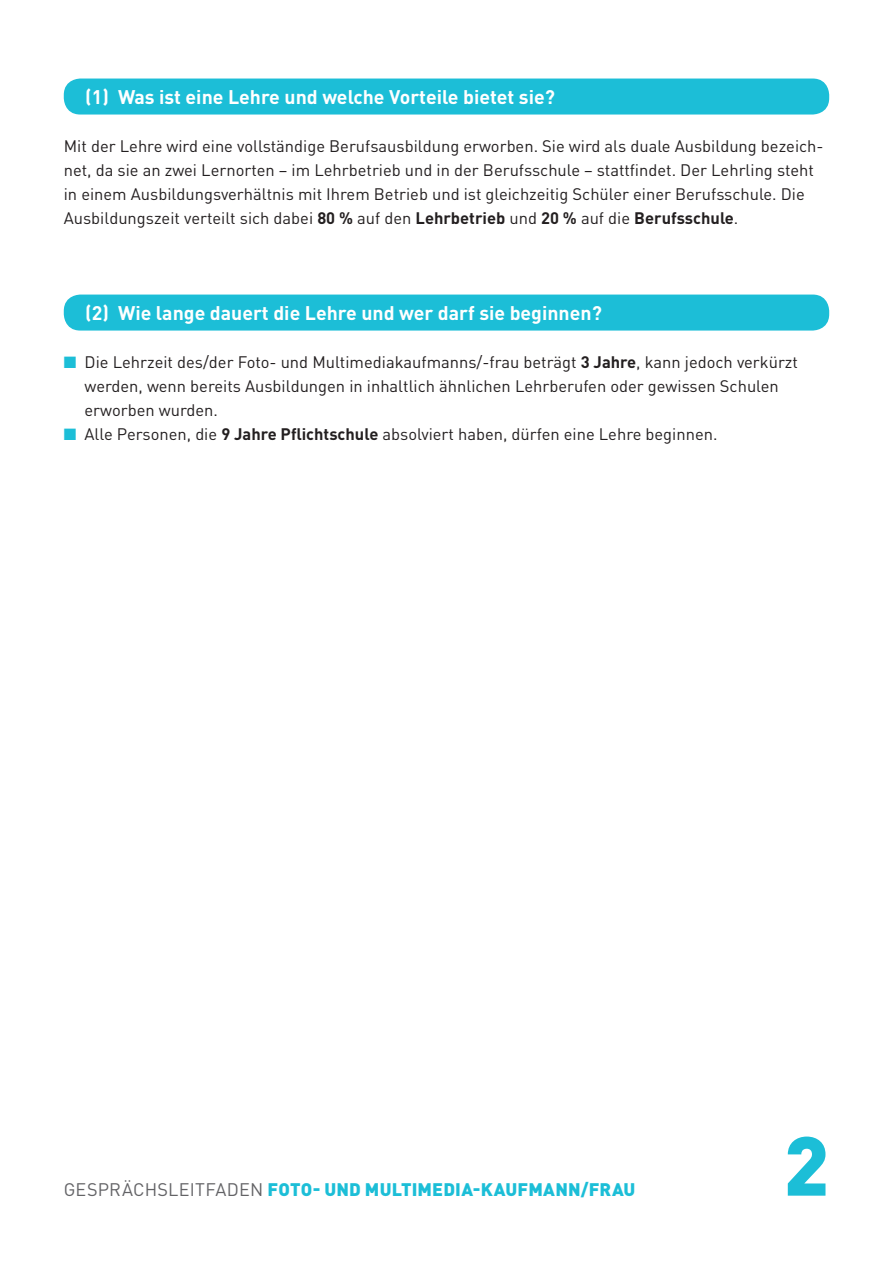
<style>
.page{position:relative;width:893px;height:1263px;background:#fff}
.page>*{position:absolute;margin:0;border:0;box-sizing:border-box;transform-origin:0 0}
.t1{font:900 82.35px "DIN Pro";color:#1cbed7}
.t2{font:700 19.5px "DIN Pro";color:#fff}
.t3{font:900 18px "DIN Pro";letter-spacing:.01em;color:#1cbed7}
.t4{font:16.5px/24px "DIN Pro";color:#231f20}
.s1{font-weight:700}
.s2{color:#1cbed7}
.s3{font-weight:400;color:#636366}
</style>
<div class="page">
<div style="left:64px;top:79px;width:765px;height:36px;background:#1cbed7;border-radius:16px"></div>
<div style="left:64px;top:295px;width:765px;height:36px;background:#1cbed7;border-radius:16px"></div>
<p class="t2" style="left:85px;top:84px;width:471px">(1) Was ist eine Lehre und welche Vorteile bietet sie?</p>
<p class="t4" style="left:64px;top:134px;width:761px">Mit der Lehre wird eine vollständige Berufsausbildung erworben. Sie wird als duale Ausbildung bezeich&shy;net, da sie an zwei Lernorten – im Lehrbetrieb und in der Berufsschule – stattfindet. Der Lehrling steht in einem Ausbildungsverhältnis mit I hrem Betrieb und ist gleichzeitig Schüler einer Berufsschule. Die Ausbildungszeit verteilt sich dabei <span class="s1">80 %</span> auf den <span class="s1">Lehrbetrieb</span> und <span class="s1">20 %</span> auf die <span class="s1">Berufsschule</span>.</p>
<p class="t2" style="left:85px;top:300px;width:518px">(2) Wie lange dauert die Lehre und wer darf sie beginnen?</p>
<p class="t4" style="left:85px;top:350px;width:715px;text-indent:-21px"><span class="s2">■</span> Die Lehrzeit des/der Foto- und Multimediakaufmanns/-frau beträgt <span class="s1">3 Jahre</span>, kann jedoch verkürzt werden, wenn bereits Ausbildungen in inhaltlich ähnlichen Lehrberufen oder gewissen Schulen erworben wurden.</p>
<p class="t4" style="left:64px;top:422px;width:655px"><span class="s2">■</span> Alle Personen, die <span class="s1">9 Jahre Pflichtschule</span> absolviert haben, dürfen eine Lehre beginnen.</p>
<p class="t3" style="left:64px;top:1177px;width:573px"><span class="s3">Gesprächsleitfaden</span> FOTO- UND MULTIMEDIA-KAUFMANN/FRAU</p>
<h1 class="t1" style="left:783px;top:1110px;width:47px">2</h1>
</div>
